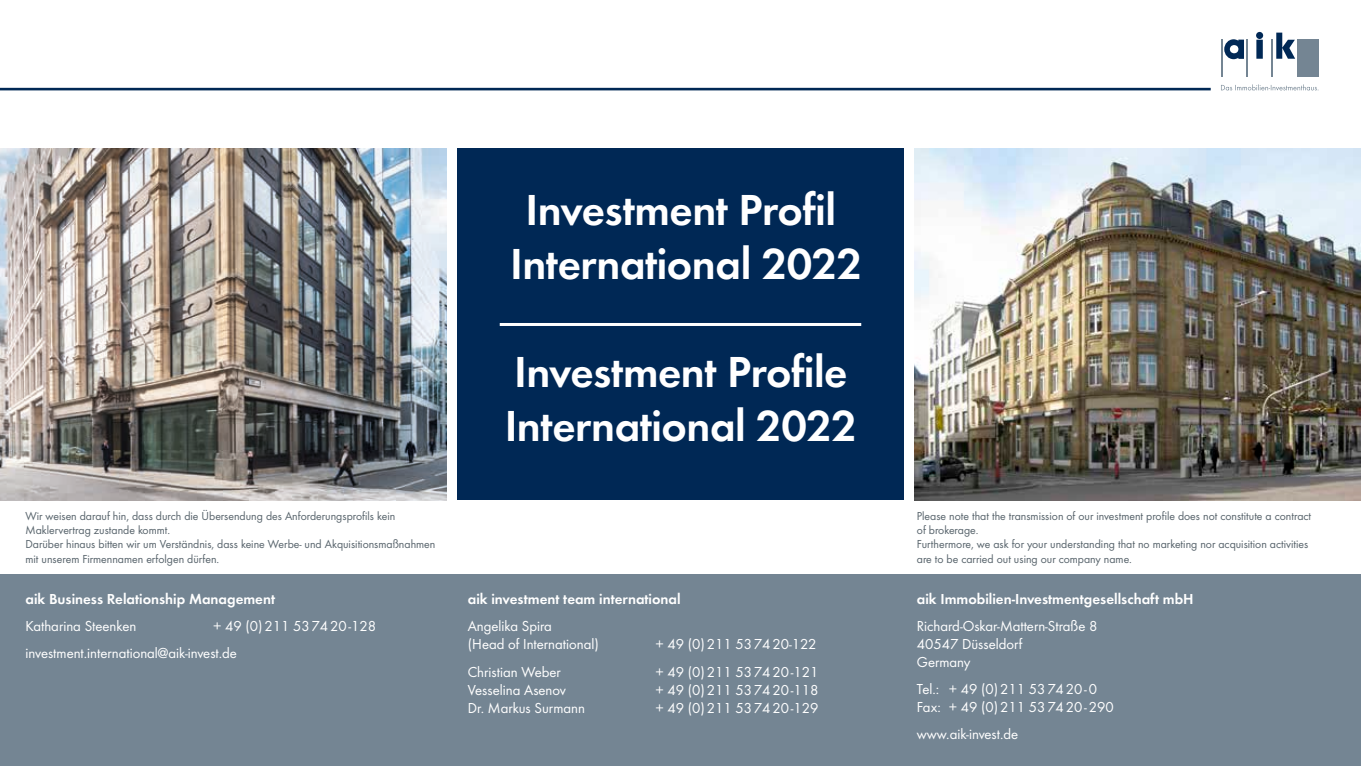
<style>
.page{position:relative;width:1361px;height:766px;background:#fff}
.page>*{position:absolute;margin:0;border:0;box-sizing:border-box;transform-origin:0 0}
.t1{font:45px/54px "Futura Dem";letter-spacing:-.01em;color:#fff;text-align:center}
.t2{font:15px/18px "Futura Boo";color:#fff}
.t3{font:15px "Futura Dem";color:#fff}
.t4{font:12px/14.4px "Futura Boo";color:#58646c}
</style>
<div class="page">
<div style="left:1297px;top:40px;width:21px;height:37px;background:#748593"></div>
<hr style="left:1271px;top:40px;width:2px;height:37px;background:#748593">
<hr style="left:1246px;top:40px;width:1px;height:37px;background:#748593">
<hr style="left:1221px;top:40px;width:1px;height:37px;background:#748593">
<svg style="left:1224px;top:39px;width:20px;height:20px"></svg>
<svg style="left:1256px;top:40px;width:6px;height:19px"></svg>
<svg style="left:1276px;top:33px;width:19px;height:26px"></svg>
<div style="left:1256px;top:32px;width:7px;height:7px;background:#002855;border-radius:50%"></div>
<svg style="left:1221px;top:84px;width:97px;height:6px"></svg>
<hr style="left:0;top:88px;width:1210px;height:2px;background:#002855">
<div style="left:457px;top:149px;width:447px;height:351px;background:#002855"></div>
<div style="left:0;top:574px;width:1361px;height:191px;background:#748593"></div>
<img style="left:914px;top:149px;width:447px;height:351px">
<hr style="left:500px;top:323px;width:361px;height:3px;background:#fff">
<img style="left:0;top:149px;width:446px;height:351px">
<h1 class="t1" style="left:510px;top:182px;width:354px">Investment Profil<br>International 2022</h1>
<h1 class="t1" style="left:505px;top:344px;width:354px;text-align:left">Investment Profile<br>International 2022</h1>
<p class="t4" style="left:26px;top:508px;width:411px">Wir weisen darauf hin, dass durch die Übersendung des Anforderungsprofils kein Maklervertrag zustande kommt.<br>Darüber hinaus bitten wir um Verständnis, dass keine Werbe- und Akquisitionsmaßnahmen mit unserem Firmennamen erfolgen dürfen.</p>
<p class="t4" style="left:917px;top:508px;width:396px">Please note that the transmission of our investment profile does not constitute a contract of brokerage.<br>Furthermore, we ask for your understanding that no marketing nor acquisition activities are to be carried out using our company name.</p>
<p class="t3" style="left:26px;top:590px;width:251px">aik Business Relationship Management</p>
<p class="t2" style="left:26px;top:617px;width:112px">Katharina Steenken</p>
<p class="t3" style="left:917px;top:589px;width:278px">aik Immobilien-Investmentgesellschaft mbH</p>
<p class="t2" style="left:917px;top:616px;width:182px">Richard-Oskar-Mattern-Straße 8<br>40547 Düsseldorf<br>Germany</p>
<p class="t2" style="left:917px;top:679px;width:198px">Tel.: + 49 (0)211 537420-0<br>Fax: + 49 (0)211 537420-290</p>
<p class="t2" style="left:917px;top:724px;width:103px">www.aik-invest.de</p>
<p class="t3" style="left:468px;top:590px;width:214px">aik investment team international</p>
<p class="t2" style="left:468px;top:617px;width:132px">Angelika Spira<br>(Head of International)</p>
<p class="t2" style="left:26px;top:612px;width:352px;line-height:27px;text-indent:188px">+ 49 (0)211 537420-128 investment.international@aik-invest.de</p>
<p class="t2" style="left:655px;top:635px;width:163px">+ 49 (0)211 537420-122</p>
<p class="t2" style="left:468px;top:662px;width:94px">Christian Weber</p>
<p class="t2" style="left:655px;top:662px;width:165px">+ 49 (0)211 537420-121</p>
<p class="t2" style="left:468px;top:680px;width:100px">Vesselina Asenov</p>
<p class="t2" style="left:655px;top:680px;width:165px">+ 49 (0)211 537420-118</p>
<p class="t2" style="left:468px;top:698px;width:119px">Dr. Markus Surmann</p>
<p class="t2" style="left:655px;top:698px;width:165px">+ 49 (0)211 537420-129</p>
</div>
